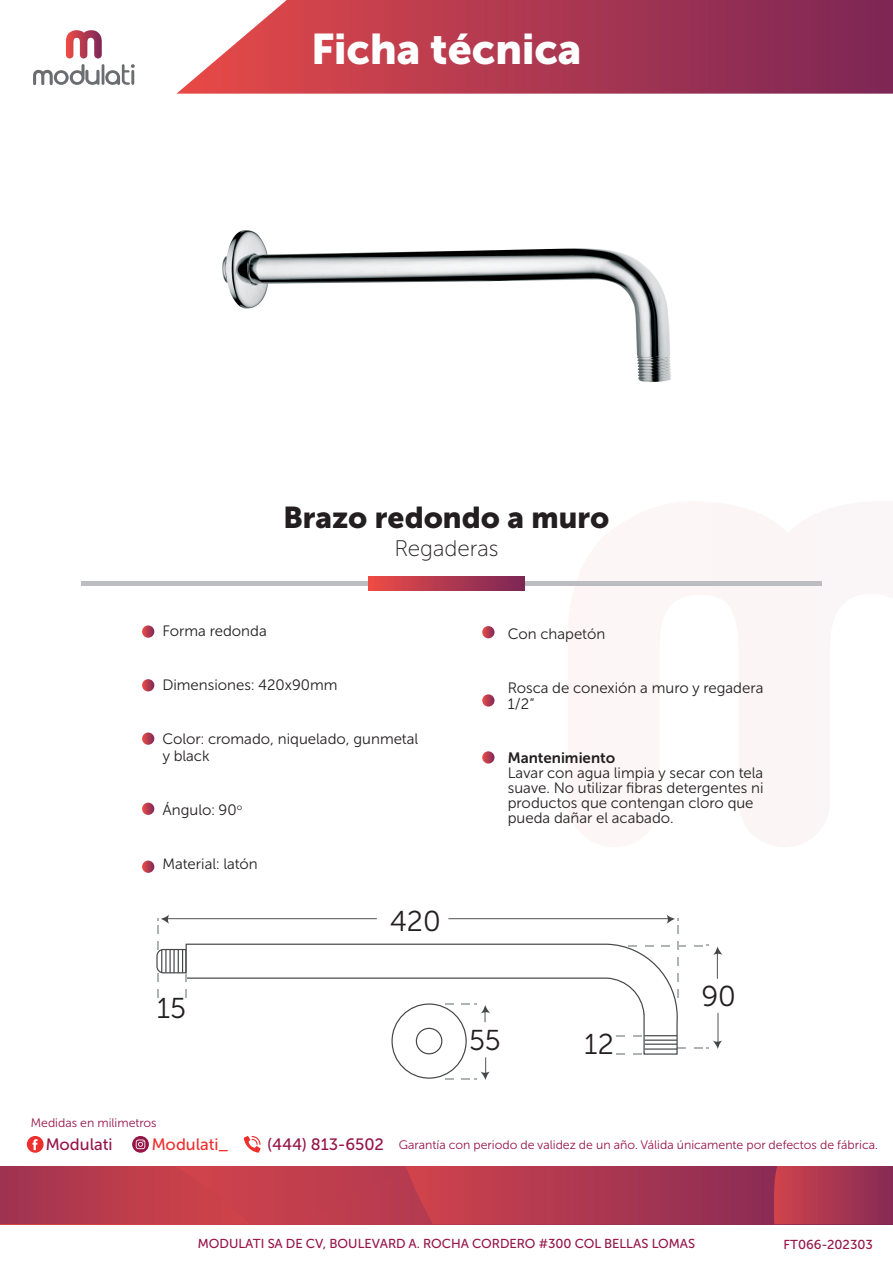
<style>
.page{position:relative;width:893px;height:1263px;background:#fff}
.page>*{position:absolute;margin:0;border:0;box-sizing:border-box;transform-origin:0 0}
.t1{font:42.6px "Museo Sans Cyrl 900";color:#fff}
.t2{font:30px "Museo Sans Cyrl 900";color:#231f20}
.t3{font:28.65px "Museo Sans Cyrl 300";color:#231f20}
.t4{font:22.5px "Museo Sans Cyrl 100";color:#231f20}
.t5{font:16.5px "Museo Sans Cyrl 500";color:#961547}
.t6{font:16.5px "Museo Sans Cyrl 500";color:#ee2f2d}
.t7{font:15px/15px "Museo Sans Cyrl 300";color:#231f20}
.t8{font:15px "Museo Sans Cyrl 700";color:#231f20}
.t9{font:12.9px "Museo Sans Cyrl 500";color:#961547}
.t10{font:12.3px "Museo Sans Cyrl 300";color:#961547}
</style>
<div class="page">
<svg style="left:176px;top:0;width:717px;height:94px"></svg>
<svg style="left:0;top:1166px;width:893px;height:58px"></svg>
<svg style="left:66px;top:30px;width:36px;height:28px"></svg>
<hr style="left:102px;top:64px;width:2px;height:21px;background:#6c6d70">
<svg style="left:105px;top:64px;width:30px;height:21px"></svg>
<svg style="left:33px;top:64px;width:66px;height:21px"></svg>
<svg style="left:27px;top:1136px;width:17px;height:17px"></svg>
<svg style="left:132px;top:1136px;width:17px;height:17px"></svg>
<svg style="left:244px;top:1136px;width:17px;height:17px"></svg>
<div style="left:81px;top:581px;width:740px;height:5px;background:#bcbdc0"></div>
<svg style="left:368px;top:576px;width:157px;height:14px"></svg>
<img style="left:222px;top:231px;width:449px;height:151px">
<svg style="left:694px;top:945px;width:29px;height:34px"></svg>
<svg style="left:694px;top:1013px;width:29px;height:36px"></svg>
<svg style="left:186px;top:943px;width:492px;height:112px"></svg>
<svg style="left:157px;top:914px;width:220px;height:19px"></svg>
<svg style="left:157px;top:989px;width:2px;height:9px"></svg>
<svg style="left:677px;top:941px;width:9px;height:9px"></svg>
<svg style="left:448px;top:914px;width:230px;height:19px"></svg>
<svg style="left:461px;top:1003px;width:29px;height:19px"></svg>
<svg style="left:445px;top:1003px;width:9px;height:2px"></svg>
<svg style="left:461px;top:1057px;width:29px;height:23px"></svg>
<div style="left:392px;top:1004px;width:74px;height:74px;background:#fff;border-radius:50%"></div>
<div style="left:391px;top:1003px;width:76px;height:76px;border:1px solid #444648;border-radius:50%"></div>
<div style="left:416px;top:1028px;width:26px;height:26px;border:1px solid #444648;border-radius:50%"></div>
<svg style="left:156px;top:941px;width:31px;height:41px"></svg>
<hr style="left:644px;top:1035px;width:33px;height:1px;background:#444648">
<hr style="left:644px;top:1039px;width:33px;height:2px;background:#444648">
<hr style="left:644px;top:1043px;width:33px;height:2px;background:#444648">
<hr style="left:644px;top:1048px;width:33px;height:2px;background:#444648">
<svg style="left:142px;top:625px;width:12px;height:13px"></svg>
<svg style="left:142px;top:679px;width:12px;height:12px"></svg>
<svg style="left:142px;top:732px;width:12px;height:13px"></svg>
<svg style="left:142px;top:803px;width:12px;height:12px"></svg>
<svg style="left:142px;top:860px;width:12px;height:13px"></svg>
<svg style="left:482px;top:626px;width:12px;height:12px"></svg>
<svg style="left:482px;top:694px;width:12px;height:13px"></svg>
<svg style="left:482px;top:751px;width:12px;height:12px"></svg>
<h1 class="t1" style="left:311px;top:25px;width:272px">Ficha técnica</h1>
<h2 class="t2" style="left:284px;top:500px;width:327px">Brazo redondo a muro</h2>
<h3 class="t4" style="left:394px;top:536px;width:105px">Regaderas</h3>
<p class="t7" style="left:162px;top:623px;width:106px">Forma redonda</p>
<p class="t7" style="left:508px;top:626px;width:99px">Con chapetón</p>
<p class="t7" style="left:162px;top:677px;width:177px">Dimensiones: 420x90mm</p>
<p class="t7" style="left:162px;top:731px;width:257px;line-height:16.5px">Color: cromado, niquelado, gunmetal y black</p>
<p class="t7" style="left:162px;top:802px;width:81px">Ángulo: 90<sup>o</sup></p>
<p class="t7" style="left:162px;top:856px;width:97px">Material: latón</p>
<h3 class="t3" style="left:157px;top:992px;width:31px">15</h3>
<p class="t10" style="left:31px;top:1116px;width:127px">Medidas en milimetros</p>
<h3 class="t3" style="left:390px;top:905px;width:53px">420</h3>
<p class="t7" style="left:508px;top:680px;width:257px;line-height:16.5px">Rosca de conexión a muro y regadera<br>1/2”</p>
<p class="t8" style="left:508px;top:750px;width:109px">Mantenimiento</p>
<p class="t7" style="left:508px;top:766px;width:257px">Lavar con agua limpia y secar con tela suave. No utilizar fibras detergentes ni productos que contengan cloro que pueda dañar el acabado.</p>
<h3 class="t3" style="left:469px;top:1025px;width:33px">55</h3>
<h3 class="t3" style="left:584px;top:1028px;width:31px">12</h3>
<h3 class="t3" style="left:701px;top:981px;width:36px">90</h3>
<p class="t5" style="left:46px;top:1135px;width:68px">Modulati</p>
<p class="t6" style="left:152px;top:1135px;width:78px">Modulati_</p>
<p class="t5" style="left:268px;top:1135px;width:118px">(444) 813-6502</p>
<p class="t10" style="left:399px;top:1138px;width:481px">Garantía con periodo de validez de un año. Válida únicamente por defectos de fábrica.</p>
<p class="t9" style="left:198px;top:1236px;width:499px">MODULATI SA DE CV, BOULEVARD A. ROCHA CORDERO #300 COL BELLAS LOMAS</p>
<p class="t9" style="left:784px;top:1237px;width:91px">FT066-202303</p>
</div>
